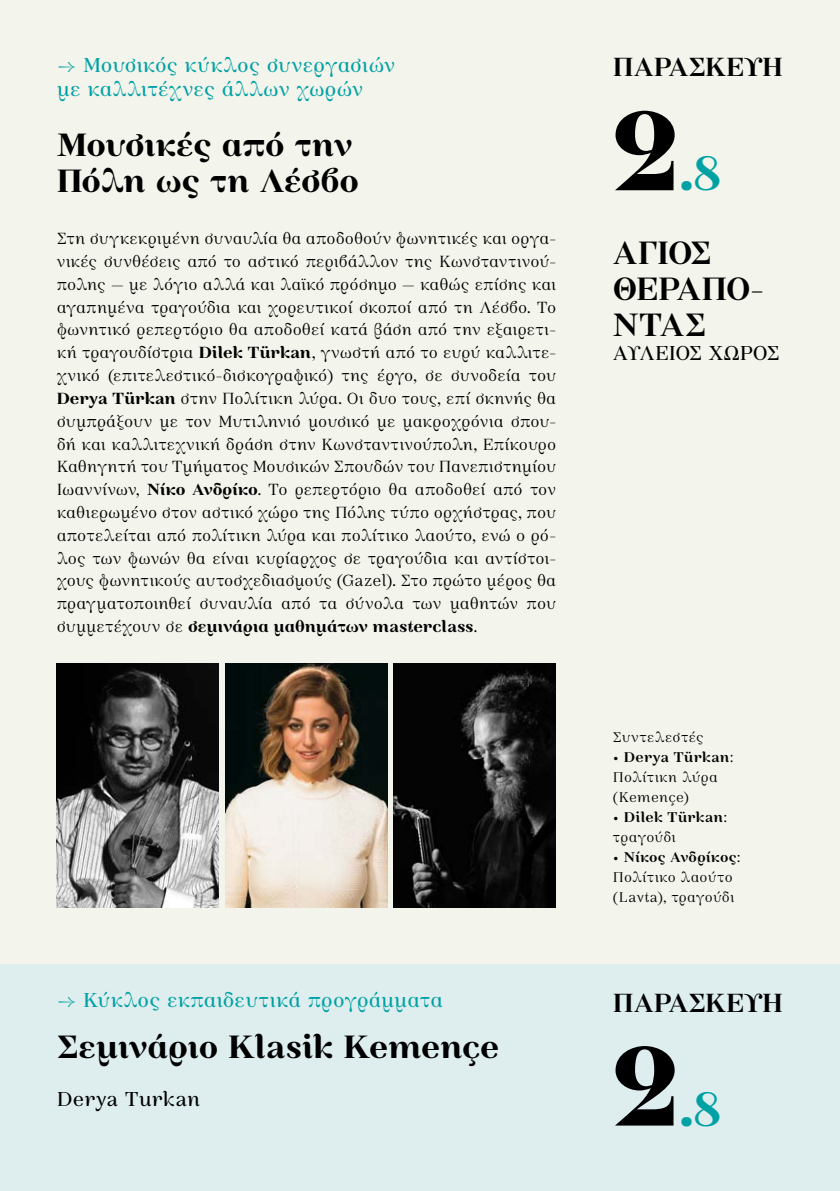
<style>
.page{position:relative;width:840px;height:1191px;background:#fff}
.page>*{position:absolute;margin:0;border:0;box-sizing:border-box;transform-origin:0 0}
.t1{font:800 112px "GFS Georgiou";color:#000}
.t2{font:800 48px "GFS Georgiou";color:#00a1a5}
.t3{font:700 32px/36px "GFS Georgiou";letter-spacing:-.015em;color:#000}
.t4{font:600 32px/36px "GFS Georgiou";letter-spacing:.045em;color:#000}
.t5{font:600 26px "GFS Georgiou";letter-spacing:.025em;color:#000}
.t6{font:20px/24px "GFS Georgiou";color:#00a1a5}
.t7{font:20px "GFS Georgiou";letter-spacing:-.03em;color:#000}
.t8{font:20px "GFS Georgiou";color:#000}
.t9{font:300 16px/22.8px "GFS Georgiou";letter-spacing:-.005em;color:#000;text-align:justify}
.t10{font:300 14px/20px "GFS Georgiou";letter-spacing:.015em;color:#000}
.t11{font:600 14px/20px "GFS Georgiou";letter-spacing:.01em;color:#000}
.s1{font-weight:700}
.s2{font-weight:400}
.s3{font-weight:600}
.s4{font-weight:300}
</style>
<div class="page">
<div style="left:0;top:0;width:839px;height:1191px;background:#f3f4eb"></div>
<div style="left:0;top:964px;width:839px;height:227px;background:#deeded"></div>
<img style="left:393px;top:663px;width:162px;height:244px">
<img style="left:57px;top:663px;width:161px;height:244px">
<img style="left:225px;top:663px;width:162px;height:244px">
<p class="t6" style="left:57px;top:51px;width:340px">→ Μουσικός κύκλος συνεργασιών με καλλιτέχνες άλλων χωρών</p>
<h3 class="t3" style="left:57px;top:124px;width:304px">Μουσικές από την<br>Πόλη ως τη Λέσβο</h3>
<p class="t9" style="left:57px;top:226px;width:500px">Στη συγκεκριμένη συναυλία θα αποδοθούν φωνητικές και οργα&shy;νικές συνθέσεις από το αστικό περιβάλλον της Κωνσταντινού&shy;πολης – με λόγιο αλλά και λαϊκό πρόσημο – καθώς επίσης και αγαπημένα τραγούδια και χορευτικοί σκοποί από τη Λέσβο. Το φωνητικό ρεπερτόριο θα αποδοθεί κατά βάση από την εξαιρετι&shy;κή τραγουδίστρια <span class="s1">Dilek Türkan</span>, γνωστή από το ευρύ καλλιτε&shy;χνικό (επιτελεστικό-δισκογραφικό) της έργο, σε συνοδεία του <span class="s1">Derya Türkan</span> στην Πολίτικη λύρα. Οι δυο τους, επί σκηνής θα συμπράξουν με τον Μυτιληνιό μουσικό με μακροχρόνια σπου&shy;δή και καλλιτεχνική δράση στην Κωνσταντινούπολη, Επίκουρο Καθηγητή του Τμήματος Μουσικών Σπουδών του Πανεπιστημίου Ιωαννίνων, <span class="s1">Νίκο Ανδρίκο</span>. Το ρεπερτόριο θα αποδοθεί από τον καθιερωμένο στον αστικό χώρο της Πόλης τύπο ορχήστρας, που αποτελείται από πολίτικη λύρα και πολίτικο λαούτο, ενώ ο ρό&shy;λος των φωνών θα είναι κυρίαρχος σε τραγούδια και αντίστοι&shy;χους φωνητικούς αυτοσχεδιασμούς (Gazel). Στο πρώτο μέρος θα πραγματοποιηθεί συναυλία από τα σύνολα των μαθητών που συμμετέχουν σε <span class="s1">σεμινάρια μαθημάτων masterclass</span>.</p>
<p class="t6" style="left:57px;top:986px;width:387px">→ Κύκλος εκπαιδευτικά προγράμματα</p>
<h3 class="t3" style="left:57px;top:1026px;width:444px">Σεμινάριο Klasik Kemençe</h3>
<p class="t8" style="left:57px;top:1083px;width:145px">Derya Turkan</p>
<h3 class="t5" style="left:612px;top:47px;width:172px">παρασκευη</h3>
<h1 class="t1" style="left:612px;top:65px;width:68px">2</h1>
<h2 class="t2" style="left:678px;top:136px;width:43px">.8</h2>
<h3 class="t4" style="left:612px;top:232px;width:152px">ΆγΙΟΣ<br>Θεράπο&shy;ντας</h3>
<p class="t7" style="left:612px;top:338px;width:166px">αύλειος χώρος</p>
<p class="t10" style="left:612px;top:726px;width:92px">Συντελεστές</p>
<p class="t10" style="left:612px;top:746px;width:122px"><span class="s2">•</span> <span class="s3">Derya Türkan</span>:<br>Πολίτικη λύρα (Kemençe)</p>
<p class="t11" style="left:612px;top:806px;width:115px"><span class="s2">•</span> Dilek Türkan<span class="s4">: τραγούδι</span></p>
<p class="t10" style="left:612px;top:846px;width:129px"><span class="s2">•</span> <span class="s3">Νίκος Ανδρίκος</span>:<br>Πολίτικο λαούτο (Lavta), τραγούδι</p>
<h3 class="t5" style="left:612px;top:982px;width:20px">ΠΑΡΑΣΚΕ</h3>
<h3 class="t5" style="left:743px;top:982px;width:38px">ΥΗ</h3>
<h1 class="t1" style="left:612px;top:1000px;width:68px">2</h1>
<h2 class="t2" style="left:678px;top:1071px;width:43px">.8</h2>
</div>
